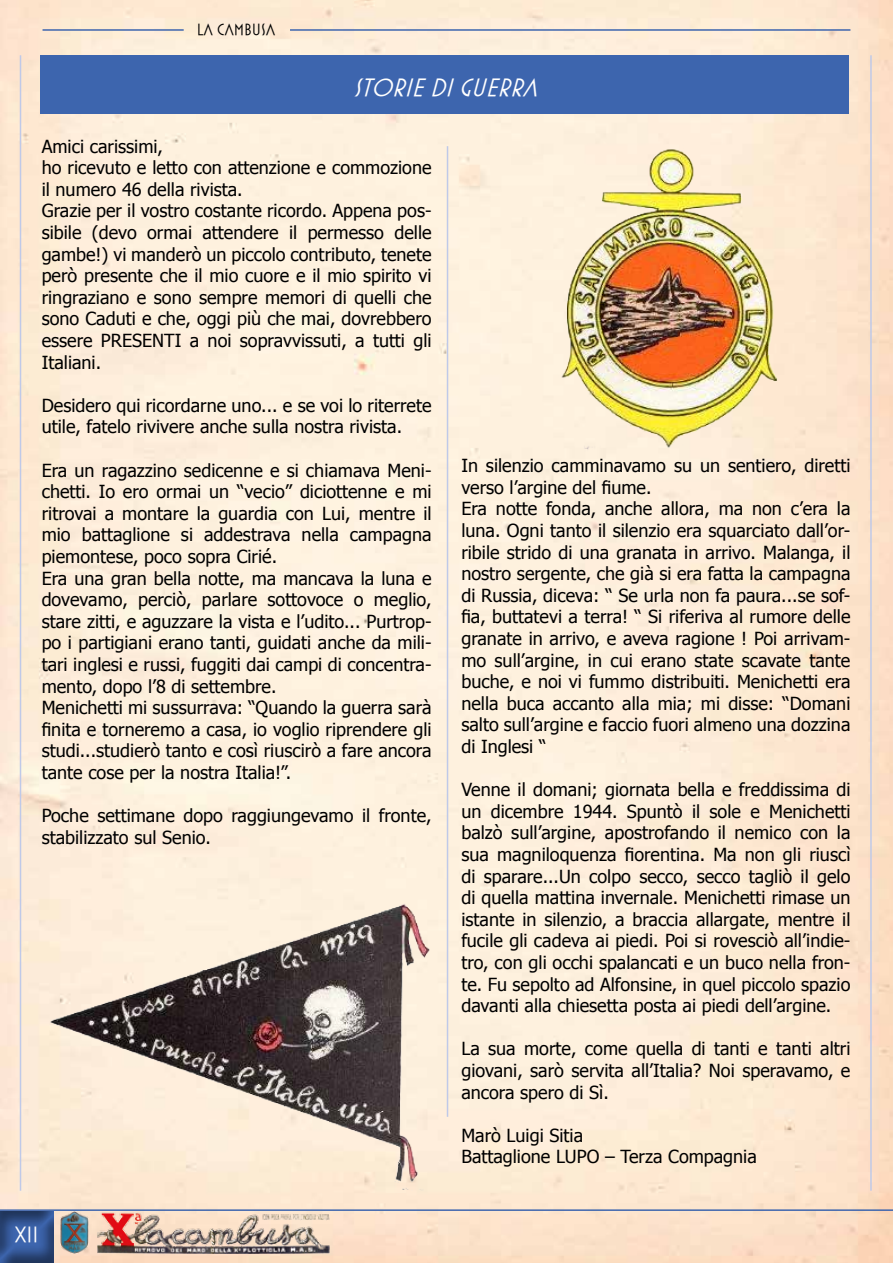
<style>
.page{position:relative;width:893px;height:1263px;background:#fff}
.page>*{position:absolute;margin:0;border:0;box-sizing:border-box;transform-origin:0 0}
.t1{font:italic 25.5px "Mostra Three";color:#fff}
.t2{font:22.5px "Mostra Three";color:#fff}
.t3{font:18px/21.6px "Tahoma";color:#000}
.t4{font:16.5px "Mostra Three";color:#000}
</style>
<div class="page">
<img style="left:0;top:0;width:893px;height:1263px">
<hr style="left:0;top:1209px;width:893px;height:2px;background:#3d65ae">
<img style="left:96px;top:1211px;width:236px;height:42px">
<img style="left:67px;top:1211px;width:22px;height:42px">
<div style="left:0;top:1209px;width:67px;height:54px;background:#000;opacity:.5"></div>
<hr style="left:290px;top:29px;width:560px;height:2px;background:#3d65ae">
<hr style="left:43px;top:29px;width:141px;height:2px;background:#3d65ae">
<hr style="left:447px;top:146px;width:1px;height:971px;background:#bfc9e8">
<hr style="left:870px;top:55px;width:2px;height:1136px;background:#bfc9e8">
<hr style="left:20px;top:55px;width:1px;height:1136px;background:#bfc9e8">
<div style="left:41px;top:55px;width:808px;height:58px;background:#3d65ae"></div>
<img style="left:534px;top:139px;width:267px;height:319px">
<img style="left:41px;top:890px;width:391px;height:301px">
<p class="t4" style="left:197px;top:20px;width:80px">LA CAMBUSA</p>
<h1 class="t1" style="left:353px;top:73px;width:192px">STORIEDIGUERRA</h1>
<p class="t3" style="left:42px;top:134px;width:391px">Amici carissimi,<br>ho ricevuto e letto con attenzione e commozione il numero 46 della rivista.<br>Grazie per il vostro costante ricordo. Appena pos&shy;sibile (devo ormai attendere il permesso delle gambe!) vi manderò un piccolo contributo, tenete però presente che il mio cuore e il mio spirito vi ringraziano e sono sempre memori di quelli che sono Caduti e che, oggi più che mai, dovrebbero essere PRESENTI a noi sopravvissuti, a tutti gli Italiani.</p>
<p class="t3" style="left:42px;top:394px;width:391px">Desidero qui ricordarne uno... e se voi lo riterrete utile, fatelo rivivere anche sulla nostra rivista.</p>
<p class="t3" style="left:42px;top:458px;width:391px">Era un ragazzino sedicenne e si chiamava Meni&shy;chetti. Io ero ormai un “vecio” diciottenne e mi ritrovai a montare la guardia con Lui, mentre il mio battaglione si addestrava nella campagna piemontese, poco sopra Cirié.<br>Era una gran bella notte, ma mancava la luna e dovevamo, perciò, parlare sottovoce o meglio, stare zitti, e aguzzare la vista e l’udito... Purtrop&shy;po i partigiani erano tanti, guidati anche da mili&shy;tari inglesi e russi, fuggiti dai campi di concentra&shy;mento, dopo l’8 di settembre.<br>Menichetti mi sussurrava: “Quando la guerra sarà finita e torneremo a casa, io voglio riprendere gli studi...studierò tanto e così riuscirò a fare ancora tante cose per la nostra Italia!”.</p>
<p class="t3" style="left:42px;top:804px;width:391px">Poche settimane dopo raggiungevamo il fronte, stabilizzato sul Senio.</p>
<p class="t2" style="left:15px;top:1222px;width:25px">XII</p>
<p class="t3" style="left:461px;top:454px;width:391px">In silenzio camminavamo su un sentiero, diretti verso l’argine del fiume.<br>Era notte fonda, anche allora, ma non c’era la luna. Ogni tanto il silenzio era squarciato dall’or&shy;ribile strido di una granata in arrivo. Malanga, il nostro sergente, che già si era fatta la campagna di Russia, diceva: “ Se urla non fa paura...se sof&shy;fia, buttatevi a terra! “ Si riferiva al rumore delle granate in arrivo, e aveva ragione ! Poi arrivam&shy;mo sull’argine, in cui erano state scavate tante buche, e noi vi fummo distribuiti. Menichetti era nella buca accanto alla mia; mi disse: “Domani salto sull’argine e faccio fuori almeno una dozzina di Inglesi “</p>
<p class="t3" style="left:461px;top:778px;width:391px;text-align:justify">Venne il domani; giornata bella e freddissima di un dicembre 1944. Spuntò il sole e Menichetti balzò sull’argine, apostrofando il nemico con la sua magniloquenza fiorentina. Ma non gli riuscì di sparare...Un colpo secco, secco tagliò il gelo di quella mattina invernale. Menichetti rimase un istante in silenzio, a braccia allargate, mentre il fucile gli cadeva ai piedi. Poi si rovesciò all’indie&shy;tro, con gli occhi spalancati e un buco nella fron&shy;te. Fu sepolto ad Alfonsine, in quel piccolo spazio davanti alla chiesetta posta ai piedi dell’argine.</p>
<p class="t3" style="left:461px;top:1037px;width:391px;text-align:justify">La sua morte, come quella di tanti e tanti altri giovani, sarò servita all’Italia? Noi speravamo, e ancora spero di Sì.</p>
<p class="t3" style="left:461px;top:1124px;width:297px">Marò Luigi Sitia<br>Battaglione LUPO – Terza Compagnia</p>
</div>
